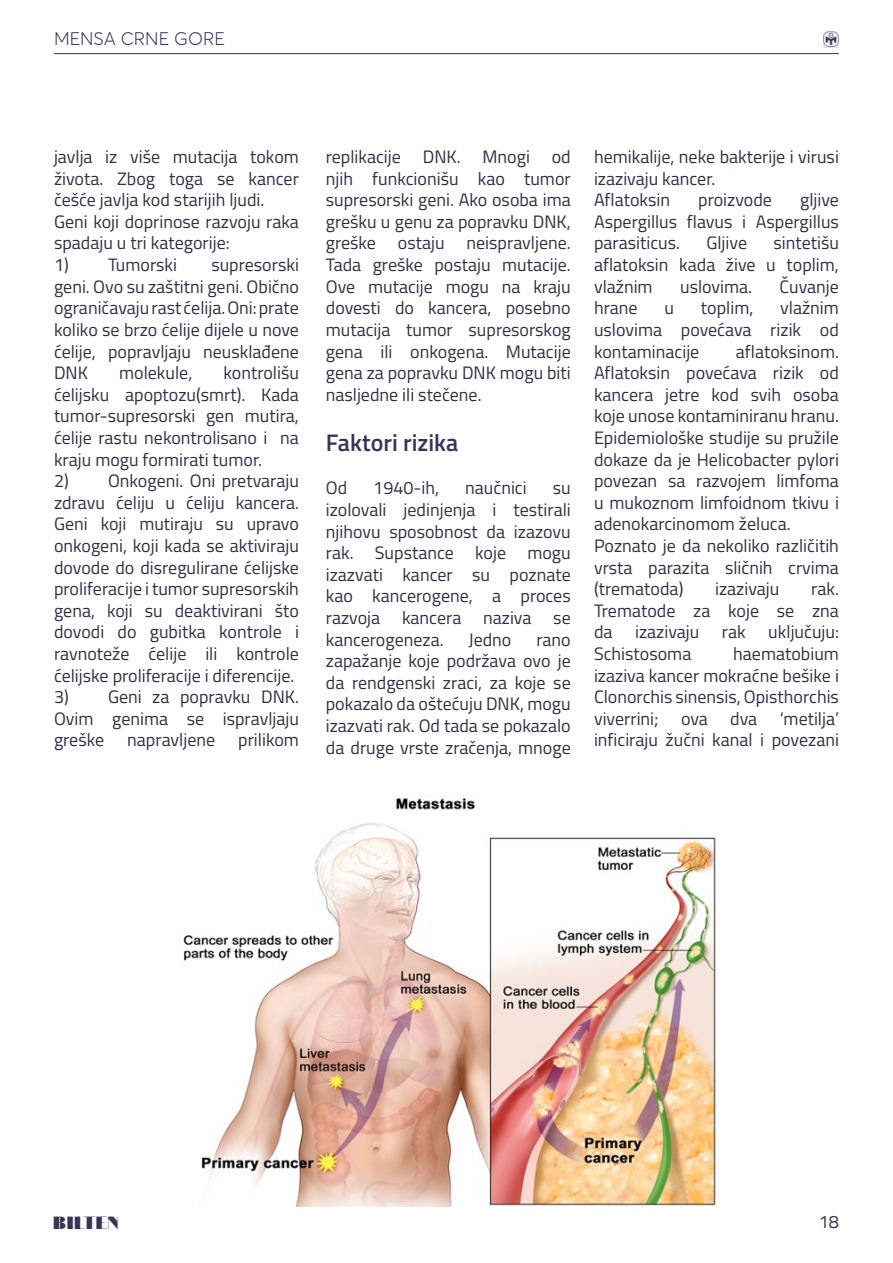
<style>
.page{position:relative;width:893px;height:1263px;background:#fff}
.page>*{position:absolute;margin:0;border:0;box-sizing:border-box;transform-origin:0 0}
.t1{font:600 24px "Titillium Web";color:#353654}
.t2{font:18px/21.6px "Titillium Web";color:#2d3144;text-align:justify}
.t3{font:300 18px "Averta";color:#353654}
.t4{font:900 18px "Ravensara Sans";color:#353654}
.t5{font:18px "Titillium Web";color:#353654}
</style>
<div class="page">
<hr style="left:54px;top:53px;width:785px;height:1px;background:#353654">
<img style="left:824px;top:31px;width:15px;height:16px">
<img style="left:183px;top:797px;width:533px;height:409px">
<p class="t3" style="left:54px;top:28px;width:172px">MENSA CRNE GORE</p>
<p class="t2" style="left:54px;top:145px;width:246px;text-align:left">javlja iz više mutacija tokom života. Zbog toga se kancer češće javlja kod starijih ljudi.<br>Geni koji doprinose razvoju raka spadaju u tri kategorije:</p>
<p class="t2" style="left:54px;top:253px;width:125px">1) Tumorski</p>
<p class="t2" style="left:54px;top:253px;width:246px;text-indent:157px">supresorski geni. Ovo su zaštitni geni. Obično ograničavaju rast ćelija. Oni: prate koliko se brzo ćelije dijele u nove ćelije, popravljaju neusklađene DNK</p>
<p class="t2" style="left:54px;top:361px;width:246px;text-indent:170px">kontrolišu ćelijsku apoptozu(smrt). Kada tumor-supresorski gen mutira, ćelije rastu nekontrolisano i na kraju mogu formirati tumor.</p>
<p class="t2" style="left:54px;top:469px;width:246px">2) Onkogeni. Oni pretvaraju zdravu ćeliju u ćeliju kancera.<br>Geni koji mutiraju su upravo onkogeni, koji kada se aktiviraju dovode do disregulirane ćelijske proliferacije i tumor supresorskih gena, koji su deaktivirani što dovodi do gubitka kontrole i ravnoteže ćelije ili kontrole ćelijske proliferacije i diferencije.</p>
<p class="t2" style="left:54px;top:685px;width:246px">3) Geni za popravku DNK.<br>Ovim genima se ispravljaju greške</p>
<p class="t2" style="left:119px;top:361px;width:75px">molekule,</p>
<p class="t2" style="left:127px;top:728px;width:89px">napravljene</p>
<p class="t2" style="left:238px;top:728px;width:62px">prilikom</p>
<p class="t2" style="left:326px;top:145px;width:246px">replikacije DNK. Mnogi od njih funkcionišu kao tumor supresorski geni. Ako osoba ima grešku u genu za popravku DNK, greške ostaju neispravljene.<br>Tada greške postaju mutacije.<br>Ove mutacije mogu na kraju dovesti do kancera, posebno mutacija tumor supresorskog gena ili onkogena. Mutacije gena za popravku DNK mogu biti nasljedne ili stečene.</p>
<h1 class="t1" style="left:326px;top:425px;width:134px">Faktori rizika</h1>
<p class="t2" style="left:326px;top:476px;width:23px">Od</p>
<p class="t2" style="left:373px;top:476px;width:67px">1940-ih,</p>
<p class="t2" style="left:465px;top:476px;width:63px">naučnici</p>
<p class="t2" style="left:326px;top:476px;width:246px;text-indent:227px">su izolovali jedinjenja i testirali njihovu sposobnost da izazovu rak. Supstance koje mogu izazvati kancer su poznate kao kancerogene, a proces razvoja kancera naziva se kancerogeneza.</p>
<p class="t2" style="left:469px;top:627px;width:44px">Jedno</p>
<p class="t2" style="left:326px;top:627px;width:246px;text-indent:211px">rano zapažanje koje podržava ovo je da rendgenski zraci, za koje se pokazalo da oštećuju DNK, mogu izazvati rak. Od tada se pokazalo da druge vrste zračenja, mnoge</p>
<p class="t2" style="left:594px;top:145px;width:246px;text-align:left">hemikalije, neke bakterije i virusi izazivaju kancer.<br>Aflatoksin</p>
<p class="t2" style="left:594px;top:188px;width:246px;text-indent:206px">gljive Aspergillus flavus i Aspergillus parasiticus.</p>
<p class="t2" style="left:698px;top:188px;width:75px">proizvode</p>
<p class="t2" style="left:594px;top:231px;width:246px;text-indent:179px">sintetišu aflatoksin kada žive u toplim, vlažnim</p>
<p class="t2" style="left:706px;top:231px;width:42px">Gljive</p>
<p class="t2" style="left:680px;top:275px;width:73px">uslovima.</p>
<p class="t2" style="left:780px;top:275px;width:61px">Čuvanje</p>
<p class="t2" style="left:594px;top:296px;width:246px;text-indent:186px">vlažnim uslovima povećava rizik od kontaminacije</p>
<p class="t2" style="left:594px;top:296px;width:45px">hrane</p>
<p class="t2" style="left:664px;top:296px;width:11px">u</p>
<p class="t2" style="left:701px;top:296px;width:54px">toplim,</p>
<p class="t2" style="left:594px;top:339px;width:246px;text-align:left;text-indent:142px">aflatoksinom.<br>Aflatoksin povećava rizik od kancera jetre kod svih osoba koje unose kontaminiranu hranu.<br>Epidemiološke studije su pružile dokaze da je Helicobacter pylori povezan sa razvojem limfoma u mukoznom limfoidnom tkivu i adenokarcinomom želuca.<br>Poznato je da nekoliko različitih vrsta parazita sličnih crvima (trematoda)</p>
<p class="t2" style="left:594px;top:577px;width:246px;text-indent:217px">rak.<br>Trematode za koje se zna da</p>
<p class="t2" style="left:715px;top:577px;width:66px">izazivaju</p>
<p class="t2" style="left:635px;top:620px;width:66px">izazivaju</p>
<p class="t2" style="left:722px;top:620px;width:25px">rak</p>
<p class="t2" style="left:768px;top:620px;width:72px">uključuju:</p>
<p class="t2" style="left:594px;top:642px;width:99px">Schistosoma</p>
<p class="t2" style="left:594px;top:642px;width:246px;text-indent:139px">haematobium izaziva kancer mokraćne bešike i Clonorchis sinensis, Opisthorchis viverrini; ova dva ‘metilja’ inficiraju žučni kanal i povezani</p>
<p class="t4" style="left:53px;top:1212px;width:68px">BILTEN</p>
<p class="t5" style="left:819px;top:1208px;width:22px">18</p>
</div>
